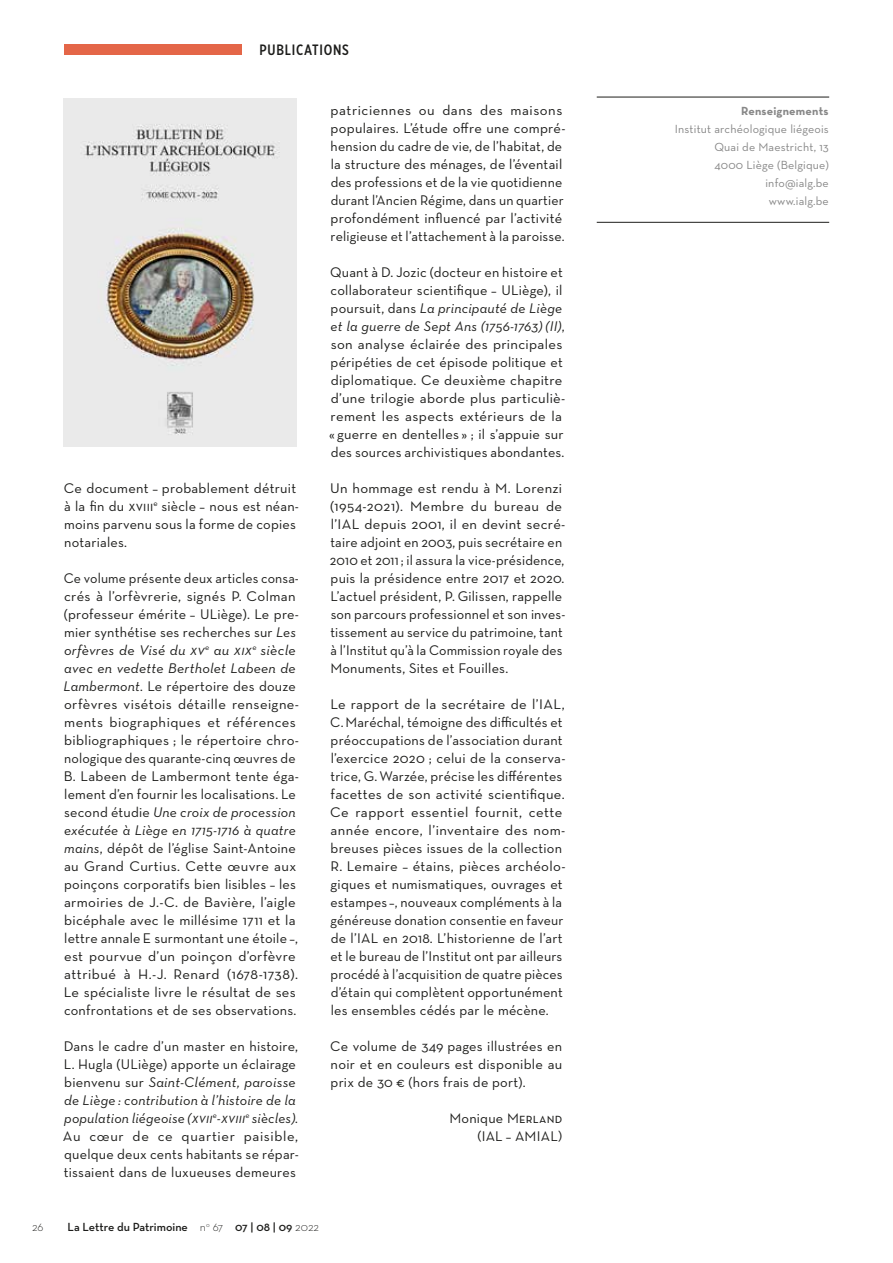
<style>
.page{position:relative;width:893px;height:1263px;background:#fff}
.page>*{position:absolute;margin:0;border:0;box-sizing:border-box;transform-origin:0 0}
.t1{font:500 15px "Gotham X Narrow";letter-spacing:.05em;color:#1d1d1b}
.t2{font:14.25px/18px "Neutra Text";letter-spacing:.015em;color:#1d1d1b}
.t3{font:14.25px "Neutra Text Book SC";letter-spacing:.015em;color:#1d1d1b}
.t4{font:12px/18px "Neutra Text";letter-spacing:.015em;color:#878787;text-align:right}
.t5{font:600 12px "Neutra Text";color:#1d1d1b}
.t6{font:700 12px "Neutra Text";letter-spacing:.015em;color:#878787}
.t7{font:300 12px "Neutra Text";color:#1d1d1b}
.s1{font-family:"Neutra Text Book SC"}
.s2{font-style:italic}
.s3{font-family:"Neutra Text Book SC Italic"}
.s4{font-weight:300}
</style>
<div class="page">
<hr style="left:597px;top:97px;width:232px;height:1px;background:#1d1d1b">
<hr style="left:597px;top:222px;width:232px;height:1px;background:#1d1d1b">
<img style="left:64px;top:98px;width:232px;height:349px">
<div style="left:64px;top:44px;width:178px;height:11px;background:#e46648"></div>
<p class="t1" style="left:260px;top:40px;width:91px">PUBLICATIONS</p>
<p class="t2" style="left:64px;top:479px;width:237px">Ce document – probablement détruit à la fin du <span class="s1">xviii</span><sup>e</sup> siècle – nous est néan&shy;moins parvenu sous la forme de copies notariales.</p>
<p class="t2" style="left:64px;top:569px;width:237px">Ce volume présente deux articles consa&shy;crés à l’orfèvrerie, signés P. Colman (professeur émérite – ULiège). Le pre&shy;mier synthétise ses recherches sur <span class="s2">Les orfèvres de Visé du</span> <span class="s3">xv</span><sup>e</sup> <span class="s2">au</span> <span class="s3">xix</span><sup>e</sup> <span class="s2">siècle avec en vedette Bertholet Labeen de Lambermont.</span> Le répertoire des douze orfèvres visétois détaille renseigne&shy;ments biographiques et références bibliographiques ; le répertoire chro&shy;nologique des quarante-cinq œuvres de B. Labeen de Lambermont tente éga&shy;lement d’en fournir les localisations. Le second étudie <span class="s2">Une croix de procession exécutée à Liège en 1715-1716 à quatre mains</span>, dépôt de l’église Saint-Antoine au Grand Curtius. Cette œuvre aux poinçons corporatifs bien lisibles – les armoiries de J.-C. de Bavière, l’aigle bicéphale avec le millésime 1711 et la lettre annale E surmontant une étoile –, est pourvue d’un poinçon d’orfèvre attribué à H.-J. Renard (1678-1738).<br>Le spécialiste livre le résultat de ses confrontations et de ses observations.</p>
<p class="t2" style="left:63px;top:1037px;width:237px">Dans le cadre d’un master en histoire, L. Hugla (ULiège) apporte un éclairage bienvenu sur <span class="s2">Saint-Clément, paroisse de Liège : contribution à l’histoire de la population liégeoise (</span><span class="s3">xvii</span><sup>e</sup><span class="s2">-</span><span class="s3">xviii</span><sup>e</sup> <span class="s2">siècles).<br></span>Au cœur de ce quartier paisible, quelque deux cents habitants se répar&shy;tissaient dans de luxueuses demeures</p>
<p class="t2" style="left:331px;top:101px;width:236px">patriciennes ou dans des maisons populaires. L’étude offre une compré&shy;hension du cadre de vie, de l’habitat, de la structure des ménages, de l’éventail des professions et de la vie quotidienne durant l’Ancien Régime, dans un quartier profondément influencé par l’activité religieuse et l’attachement à la paroisse.</p>
<p class="t2" style="left:329px;top:263px;width:238px">Quant à D. Jozic (docteur en histoire et collaborateur scientifique – ULiège), il poursuit, dans <span class="s2">La principauté de Liège et la guerre de Sept Ans (1756-1763) (II)</span>, son analyse éclairée des principales péripéties de cet épisode politique et diplomatique. Ce deuxième chapitre d’une trilogie aborde plus particuliè&shy;rement les aspects extérieurs de la « guerre en dentelles » ; il s’appuie sur des sources archivistiques abondantes.</p>
<p class="t2" style="left:330px;top:479px;width:237px">Un hommage est rendu à M. Lorenzi (1954-2021). Membre du bureau de l’IAL depuis 2001, il en devint secré&shy;taire adjoint en 2003, puis secrétaire en 2010 et 2011 ; il assura la vice-présidence, puis la présidence entre 2017 et 2020.<br>L’actuel président, P. Gilissen, rappelle son parcours professionnel et son inves&shy;tissement au service du patrimoine, tant à l’Institut qu’à la Commission royale des Monuments, Sites et Fouilles.</p>
<p class="t2" style="left:330px;top:695px;width:237px">Le rapport de la secrétaire de l’IAL, C. Maréchal, témoigne des difficultés et préoccupations de l’association durant l’exercice 2020 ; celui de la conserva&shy;trice, G. Warzée, précise les différentes facettes de son activité scientifique.<br>Ce rapport essentiel fournit, cette année encore, l’inventaire des nom&shy;breuses pièces issues de la collection R. Lemaire – étains, pièces archéolo&shy;giques et numismatiques, ouvrages et estampes –, nouveaux compléments à la généreuse donation consentie en faveur de l’IAL en 2018. L’historienne de l’art et le bureau de l’Institut ont par ailleurs procédé à l’acquisition de quatre pièces d’étain qui complètent opportunément les ensembles cédés par le mécène.</p>
<p class="t2" style="left:330px;top:1037px;width:233px;text-align:justify">Ce volume de 349 pages illustrées en noir et en couleurs est disponible au prix de 30 € (hors frais de port).</p>
<p class="t2" style="left:449px;top:1109px;width:114px">Monique <span class="s1">Merland</span></p>
<p class="t3" style="left:477px;top:1127px;width:86px">(IAL – AMIAL)</p>
<p class="t7" style="left:32px;top:1219px;width:13px">26</p>
<p class="t5" style="left:68px;top:1219px;width:253px">La Lettre du Patrimoine <span class="s4">n</span><sup>o</sup> <span class="s4">67</span> 07 | 08 | 09 <span class="s4">2022</span></p>
<p class="t6" style="left:741px;top:103px;width:89px">Renseignements</p>
<p class="t4" style="left:675px;top:119px;width:156px">Institut archéologique liégeois<br>Quai de Maestricht, 13<br>4000 Liège (Belgique) info@ialg.be<br>www.ialg.be</p>
</div>
